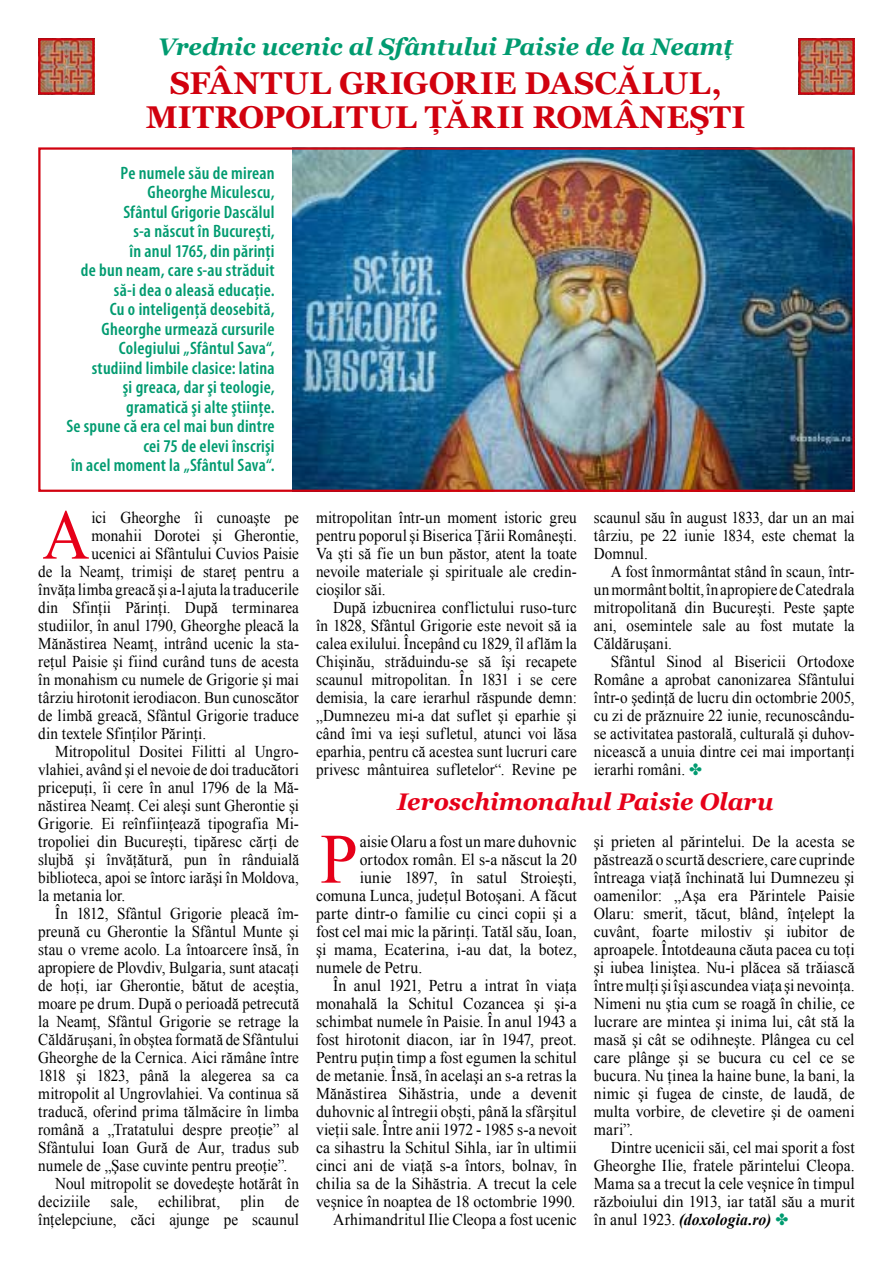
<style>
.page{position:relative;width:893px;height:1263px;background:#fff}
.page>*{position:absolute;margin:0;border:0;box-sizing:border-box;transform-origin:0 0}
.t1{font:70.8px "Times New Roman";color:#e60019;scale:.92 1}
.t2{font:70.8px "Times New Roman";color:#e60019;scale:.95 1}
.t3{font:700 31.5px/34.5px "Georgia";letter-spacing:.01em;color:#d1010e;text-align:center}
.t4{font:italic 700 24px "Georgia";letter-spacing:-.005em;color:#009b70}
.t5{font:italic 700 24px "Georgia";letter-spacing:-.005em;color:#e60019}
.t6{font:600 condensed 18px/19.5px "Myriad Pro";letter-spacing:.015em;color:#009b70;text-align:right}
.t7{font:16.5px/18px "Times New Roman";letter-spacing:.005em;color:#000;text-align:justify;scale:.92 1}
.t8{font:16.5px/18px "Times New Roman";letter-spacing:.005em;color:#000;text-align:justify;scale:.95 1}
.s1{color:#009b70}
.s2{font-weight:700;font-style:italic}
</style>
<div class="page">
<img style="left:293px;top:150px;width:559px;height:339px">
<div style="left:38px;top:147px;width:817px;height:345px;border:2px solid #d1010e"></div>
<img style="left:41px;top:41px;width:51px;height:51px">
<div style="left:38px;top:38px;width:57px;height:57px;border:2px solid #d1010e"></div>
<img style="left:801px;top:41px;width:51px;height:51px">
<div style="left:798px;top:38px;width:57px;height:57px;border:2px solid #d1010e"></div>
<h3 class="t4" style="left:158px;top:33px;width:577px">Vrednic ucenic al Sfântului Paisie de la Neamţ</h3>
<h2 class="t3" style="left:146px;top:66px;width:601px">SFÂNTUL GRIGORIE DASCĂLUL,<br>MITROPOLITUL ŢĂRII ROMÂNEŞTI</h2>
<p class="t6" style="left:66px;top:163px;width:210px">Pe numele său de mirean<br>Gheorghe Miculescu,<br>Sfântul Grigorie Dascălul<br>s-a născut în Bucureşti,<br>în anul 1765, din părinţi<br>de bun neam, care s-au străduit să-i dea o aleasă educaţie.<br>Cu o inteligenţă deosebită,<br>Gheorghe urmează cursurile<br>Colegiului „Sfântul Sava“, studiind limbile clasice: latina<br>şi greaca, dar şi teologie, gramatică şi alte ştiinţe.<br>Se spune că era cel mai bun dintre cei 75 de elevi înscrişi<br>în acel moment la „Sfântul Sava“.</p>
<h1 class="t1" style="left:43px;top:487px;width:53px">A</h1>
<p class="t7" style="left:92px;top:508px;width:227px">ici Gheorghe îi cunoaşte pe</p>
<p class="t7" style="left:92px;top:526px;width:227px">monahii Dorotei şi Gherontie,</p>
<p class="t7" style="left:92px;top:544px;width:227px">ucenici ai Sfântului Cuvios Paisie</p>
<p class="t7" style="left:38px;top:562px;width:285px">de la Neamţ, trimişi de stareţ pentru a</p>
<p class="t7" style="left:38px;top:580px;width:285px">învăţa limba greacă şi a-l ajuta la traducerile</p>
<p class="t7" style="left:38px;top:598px;width:285px">din Sfinţii Părinţi. După terminarea</p>
<p class="t7" style="left:38px;top:616px;width:285px">studiilor, în anul 1790, Gheorghe pleacă la</p>
<p class="t7" style="left:38px;top:634px;width:285px">Mănăstirea Neamţ, intrând ucenic la sta-</p>
<p class="t7" style="left:38px;top:652px;width:285px">reţul Paisie şi fiind curând tuns de acesta</p>
<p class="t7" style="left:38px;top:670px;width:285px">în monahism cu numele de Grigorie şi mai</p>
<p class="t7" style="left:38px;top:688px;width:285px">târziu hirotonit ierodiacon. Bun cunoscător</p>
<p class="t7" style="left:38px;top:706px;width:285px">de limbă greacă, Sfântul Grigorie traduce</p>
<p class="t7" style="left:38px;top:724px;width:184px">din textele Sfinţilor Părinţi.</p>
<p class="t7" style="left:55px;top:742px;width:266px">Mitropolitul Dositei Filitti al Ungro-</p>
<p class="t7" style="left:38px;top:760px;width:285px">vlahiei, având şi el nevoie de doi traducători</p>
<p class="t7" style="left:38px;top:778px;width:285px">pricepuţi, îi cere în anul 1796 de la Mă-</p>
<p class="t7" style="left:38px;top:796px;width:285px">năstirea Neamţ. Cei aleşi sunt Gherontie şi</p>
<p class="t7" style="left:38px;top:814px;width:285px">Grigorie. Ei reînfiinţează tipografia Mi-</p>
<p class="t7" style="left:38px;top:832px;width:285px">tropoliei din Bucureşti, tipăresc cărţi de</p>
<p class="t7" style="left:38px;top:850px;width:285px">slujbă şi învăţătură, pun în rânduială</p>
<p class="t7" style="left:38px;top:868px;width:285px">biblioteca, apoi se întorc iarăşi în Moldova,</p>
<p class="t7" style="left:38px;top:886px;width:96px">la metania lor.</p>
<p class="t7" style="left:55px;top:904px;width:266px">În 1812, Sfântul Grigorie pleacă îm-</p>
<p class="t7" style="left:38px;top:922px;width:285px">preună cu Gherontie la Sfântul Munte şi</p>
<p class="t7" style="left:38px;top:940px;width:285px">stau o vreme acolo. La întoarcere însă, în</p>
<p class="t7" style="left:38px;top:958px;width:285px">apropiere de Plovdiv, Bulgaria, sunt atacaţi</p>
<p class="t7" style="left:38px;top:976px;width:285px">de hoţi, iar Gherontie, bătut de aceştia,</p>
<p class="t7" style="left:38px;top:994px;width:285px">moare pe drum. După o perioadă petrecută</p>
<p class="t7" style="left:38px;top:1012px;width:285px">la Neamţ, Sfântul Grigorie se retrage la</p>
<p class="t7" style="left:38px;top:1030px;width:285px">Căldăruşani, în obştea formată de Sfântului</p>
<p class="t7" style="left:38px;top:1048px;width:285px">Gheorghe de la Cernica. Aici rămâne între</p>
<p class="t7" style="left:38px;top:1066px;width:285px">1818 şi 1823, până la alegerea sa ca</p>
<p class="t7" style="left:38px;top:1084px;width:285px">mitropolit al Ungrovlahiei. Va continua să</p>
<p class="t7" style="left:38px;top:1102px;width:285px">traducă, oferind prima tălmăcire în limba</p>
<p class="t7" style="left:38px;top:1120px;width:285px">română a „Tratatului despre preoţie” al</p>
<p class="t7" style="left:38px;top:1138px;width:285px">Sfântului Ioan Gură de Aur, tradus sub</p>
<p class="t7" style="left:38px;top:1156px;width:272px">numele de „Şase cuvinte pentru preoţie”.</p>
<p class="t7" style="left:55px;top:1174px;width:266px">Noul mitropolit se dovedeşte hotărât în</p>
<p class="t7" style="left:38px;top:1192px;width:285px">deciziile sale, echilibrat, plin de</p>
<p class="t7" style="left:38px;top:1210px;width:285px">înţelepciune, căci ajunge pe scaunul</p>
<p class="t7" style="left:316px;top:508px;width:285px">mitropolitan într-un moment istoric greu pentru poporul şi Biserica Ţării Româneşti.<br>Va şti să fie un bun păstor, atent la toate nevoile materiale şi spirituale ale credin&shy;cioşilor săi.</p>
<p class="t7" style="left:316px;top:598px;width:285px;text-indent:17px">După izbucnirea conflictului ruso-turc în 1828, Sfântul Grigorie este nevoit să ia calea exilului. Începând cu 1829, îl aflăm la Chişinău, străduindu-se să îşi recapete scaunul mitropolitan. În 1831 i se cere demisia, la care ierarhul răspunde demn: „Dumnezeu mi-a dat suflet şi eparhie şi când îmi va ieşi sufletul, atunci voi lăsa eparhia, pentru că acestea sunt lucruri care privesc mântuirea sufletelor“. Revine pe</p>
<p class="t7" style="left:594px;top:508px;width:285px">scaunul său în august 1833, dar un an mai târziu, pe 22 iunie 1834, este chemat la Domnul.</p>
<p class="t7" style="left:594px;top:562px;width:285px;text-indent:17px">A fost înmormântat stând în scaun, într&shy;un mormânt boltit, în apropiere de Catedrala mitropolitană din Bucureşti. Peste şapte ani, osemintele sale au fost mutate la Căldăruşani.</p>
<p class="t7" style="left:594px;top:652px;width:285px;text-indent:17px">Sfântul Sinod al Bisericii Ortodoxe Române a aprobat canonizarea Sfântului într-o şedinţă de lucru din octombrie 2005, cu zi de prăznuire 22 iunie, recunoscându&shy;se activitatea pastorală, culturală şi duhov&shy;nicească a unuia dintre cei mai importanţi ierarhi români. <span class="s1">✤</span></p>
<h3 class="t5" style="left:397px;top:788px;width:378px">Ieroschimonahul Paisie Olaru</h3>
<h1 class="t2" style="left:320px;top:811px;width:41px">P</h1>
<p class="t8" style="left:360px;top:832px;width:230px">aisie Olaru a fost un mare duhovnic</p>
<p class="t8" style="left:360px;top:850px;width:230px">ortodox român. El s-a născut la 20</p>
<p class="t8" style="left:360px;top:868px;width:230px">iunie 1897, în satul Stroieşti,</p>
<p class="t8" style="left:316px;top:886px;width:276px">comuna Lunca, judeţul Botoşani. A făcut</p>
<p class="t8" style="left:316px;top:904px;width:276px">parte dintr-o familie cu cinci copii şi a</p>
<p class="t8" style="left:316px;top:922px;width:276px">fost cel mai mic la părinţi. Tatăl său, Ioan,</p>
<p class="t8" style="left:316px;top:940px;width:276px">şi mama, Ecaterina, i-au dat, la botez,</p>
<p class="t8" style="left:316px;top:958px;width:113px">numele de Petru.</p>
<p class="t8" style="left:333px;top:976px;width:258px">În anul 1921, Petru a intrat în viaţa</p>
<p class="t8" style="left:316px;top:994px;width:276px">monahală la Schitul Cozancea şi şi-a</p>
<p class="t8" style="left:316px;top:1012px;width:276px">schimbat numele în Paisie. În anul 1943 a</p>
<p class="t8" style="left:316px;top:1030px;width:276px">fost hirotonit diacon, iar în 1947, preot.</p>
<p class="t8" style="left:316px;top:1048px;width:276px">Pentru puţin timp a fost egumen la schitul</p>
<p class="t8" style="left:316px;top:1066px;width:276px">de metanie. Însă, în acelaşi an s-a retras la</p>
<p class="t8" style="left:316px;top:1084px;width:276px">Mănăstirea Sihăstria, unde a devenit</p>
<p class="t8" style="left:316px;top:1102px;width:276px">duhovnic al întregii obşti, până la sfârşitul</p>
<p class="t8" style="left:316px;top:1120px;width:276px">vieţii sale. Între anii 1972 - 1985 s-a nevoit</p>
<p class="t8" style="left:316px;top:1138px;width:276px">ca sihastru la Schitul Sihla, iar în ultimii</p>
<p class="t8" style="left:316px;top:1156px;width:276px">cinci ani de viaţă s-a întors, bolnav, în</p>
<p class="t8" style="left:316px;top:1174px;width:276px">chilia sa de la Sihăstria. A trecut la cele</p>
<p class="t8" style="left:316px;top:1192px;width:274px">veşnice în noaptea de 18 octombrie 1990.</p>
<p class="t8" style="left:333px;top:1210px;width:258px">Arhimandritul Ilie Cleopa a fost ucenic</p>
<p class="t8" style="left:594px;top:832px;width:276px">şi prieten al părintelui. De la acesta se păstrează o scurtă descriere, care cuprinde întreaga viaţă închinată lui Dumnezeu şi oamenilor: „Aşa era Părintele Paisie Olaru: smerit, tăcut, blând, înţelept la cuvânt, foarte milostiv şi iubitor de aproapele. Întotdeauna căuta pacea cu toţi şi iubea liniştea. Nu-i plăcea să trăiască între mulţi şi îşi ascundea viaţa şi nevoinţa.<br>Nimeni nu ştia cum se roagă în chilie, ce lucrare are mintea şi inima lui, cât stă la masă şi cât se odihneşte. Plângea cu cel care plânge şi se bucura cu cel ce se bucura. Nu ţinea la haine bune, la bani, la nimic şi fugea de cinste, de laudă, de multa vorbire, de clevetire şi de oameni mari”.</p>
<p class="t8" style="left:594px;top:1138px;width:276px;text-indent:17px">Dintre ucenicii săi, cel mai sporit a fost Gheorghe Ilie, fratele părintelui Cleopa.<br>Mama sa a trecut la cele veşnice în timpul războiului din 1913, iar tatăl său a murit în anul 1923. <span class="s2">(doxologia.ro)</span> <span class="s1">✤</span></p>
</div>
